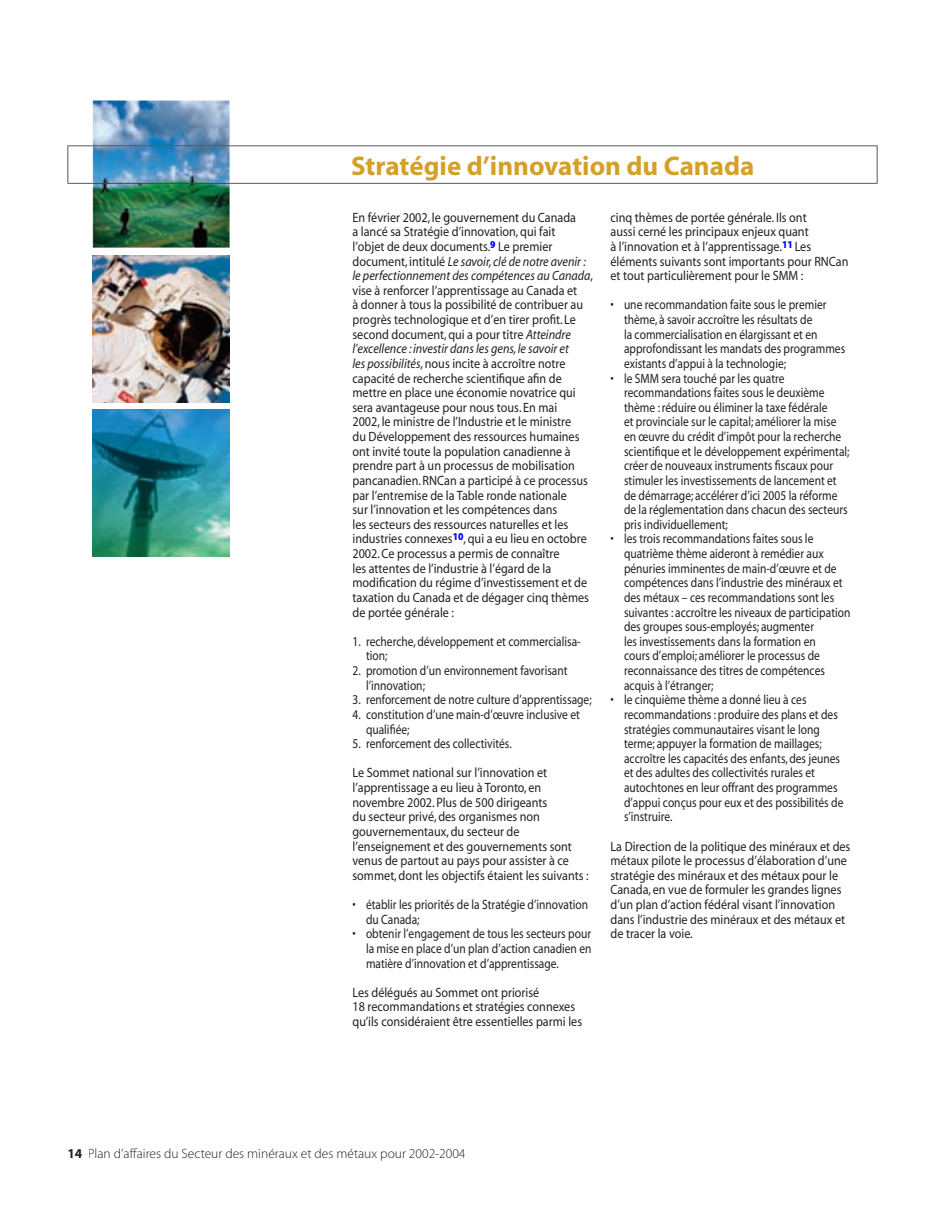
<style>
.page{position:relative;width:945px;height:1215px;background:#fff}
.page>*{position:absolute;margin:0;border:0;box-sizing:border-box;transform-origin:0 0}
.t1{font:27px "Myriad MM 700 600";color:#d4a028}
.t2{font:13.5px/14.7px "Myriad MM 400 600";color:#231f20;scale:.85 1}
.t3{font:13.5px/14.7px "Myriad MM 400 600";color:#231f20;scale:.9 1}
.t4{font:13.5px/14.7px "Myriad MM It 400 600";color:#231f20;scale:.9 1}
.t5{font:13.5px "Myriad MM 215 600";color:#231f20}
.s1{font-family:"Myriad MM 400 600"}
.s2{font-family:"Myriad MM It 400 600"}
.s3{font-family:"Myriad MM 700 600"}
</style>
<div class="page">
<img style="left:93px;top:100px;width:137px;height:148px">
<img style="left:93px;top:255px;width:137px;height:147px">
<img style="left:93px;top:409px;width:137px;height:147px">
<svg style="left:68px;top:146px;width:810px;height:38px"></svg>
<img style="left:93px;top:146px;width:137px;height:38px">
<h1 class="t1" style="left:351px;top:153px;width:405px">Stratégie d’innovation du Canada</h1>
<p class="t3" style="left:352px;top:210px;width:250px">En février 2002, le gouvernement du Canada a lancé sa Stratégie d’innovation, qui fait l’objet de deux documents.<sup>9</sup> Le premier</p>
<p class="t4" style="left:352px;top:254px;width:269px"><span class="s1">document, intitulé</span> Le savoir, clé de notre avenir : le perfectionnement des compétences au Canada<span class="s1">,</span></p>
<p class="t3" style="left:352px;top:284px;width:258px">vise à renforcer l’apprentissage au Canada et à donner à tous la possibilité de contribuer au progrès technologique et d’en tirer profit. Le second document, qui a pour titre <span class="s2">Atteindre</span></p>
<p class="t4" style="left:352px;top:342px;width:242px">l’excellence : investir dans les gens, le savoir et</p>
<p class="t3" style="left:352px;top:357px;width:264px"><span class="s2">les possibilités</span>, nous incite à accroître notre capacité de recherche scientifique afin de mettre en place une économie novatrice qui sera avantageuse pour nous tous. En mai<br>2002, le ministre de l’Industrie et le ministre<br>du Développement des ressources humaines ont invité toute la population canadienne à prendre part à un processus de mobilisation pancanadien. RNCan a participé à ce processus par l’entremise de la Table ronde nationale<br>sur l’innovation et les compétences dans<br>les secteurs des ressources naturelles et les industries connexes<sup>10</sup>, qui a eu lieu en octobre 2002. Ce processus a permis de connaître<br>les attentes de l’industrie à l’égard de la modification du régime d’investissement et de taxation du Canada et de dégager cinq thèmes de portée générale :</p>
<p class="t2" style="left:366px;top:635px;width:254px;text-indent:-14px">1. recherche, développement et commercialisa&shy;tion;</p>
<p class="t2" style="left:366px;top:664px;width:239px;text-indent:-14px">2. promotion d’un environnement favorisant l’innovation;</p>
<p class="t2" style="left:352px;top:693px;width:283px">3. renforcement de notre culture d’apprentissage;</p>
<p class="t2" style="left:366px;top:708px;width:253px;text-indent:-14px">4. constitution d’une main-d’œuvre inclusive et qualifiée;</p>
<p class="t2" style="left:352px;top:730px;width:231px;line-height:29.2px">5. renforcement des collectivités.<br>Le Sommet national sur l’innovation et</p>
<p class="t3" style="left:352px;top:781px;width:264px">l’apprentissage a eu lieu à Toronto, en novembre 2002. Plus de 500 dirigeants<br>du secteur privé, des organismes non gouvernementaux, du secteur de l’enseignement et des gouvernements sont venus de partout au pays pour assister à ce sommet, dont les objectifs étaient les suivants :</p>
<p class="t2" style="left:366px;top:898px;width:263px;text-indent:-14px">• établir les priorités de la Stratégie d’innovation du Canada;</p>
<p class="t2" style="left:366px;top:927px;width:267px;text-align:justify;text-indent:-14px">• obtenir l’engagement de tous les secteurs pour la mise en place d’un plan d’action canadien en matière d’innovation et d’apprentissage.</p>
<p class="t3" style="left:352px;top:986px;width:257px">Les délégués au Sommet ont priorisé<br>18 recommandations et stratégies connexes qu’ils considéraient être essentielles parmi les</p>
<p class="t3" style="left:610px;top:210px;width:266px">cinq thèmes de portée générale. Ils ont<br>aussi cerné les principaux enjeux quant<br>à l’innovation et à l’apprentissage.<sup>11</sup> Les éléments suivants sont importants pour RNCan et tout particulièrement pour le SMM :</p>
<p class="t2" style="left:624px;top:298px;width:262px;text-indent:-14px">• une recommandation faite sous le premier thème, à savoir accroître les résultats de<br>la commercialisation en élargissant et en approfondissant les mandats des programmes existants d’appui à la technologie;</p>
<p class="t2" style="left:624px;top:371px;width:267px;text-indent:-14px">• le SMM sera touché par les quatre recommandations faites sous le deuxième thème : réduire ou éliminer la taxe fédérale<br>et provinciale sur le capital; améliorer la mise en œuvre du crédit d’impôt pour la recherche scientifique et le développement expérimental; créer de nouveaux instruments fiscaux pour stimuler les investissements de lancement et de démarrage; accélérer d’ici 2005 la réforme de la réglementation dans chacun des secteurs pris individuellement;</p>
<p class="t2" style="left:624px;top:532px;width:268px;text-indent:-14px">• les trois recommandations faites sous le quatrième thème aideront à remédier aux pénuries imminentes de main-d’œuvre et de compétences dans l’industrie des minéraux et des métaux – ces recommandations sont les suivantes : accroître les niveaux de participation des groupes sous-employés; augmenter<br>les investissements dans la formation en<br>cours d’emploi; améliorer le processus de reconnaissance des titres de compétences acquis à l’étranger;</p>
<p class="t2" style="left:624px;top:693px;width:260px;text-indent:-14px">• le cinquième thème a donné lieu à ces recommandations : produire des plans et des stratégies communautaires visant le long terme; appuyer la formation de maillages; accroître les capacités des enfants, des jeunes et des adultes des collectivités rurales et autochtones en leur offrant des programmes d’appui conçus pour eux et des possibilités de s’instruire.</p>
<p class="t3" style="left:610px;top:839px;width:268px">La Direction de la politique des minéraux et des métaux pilote le processus d’élaboration d’une stratégie des minéraux et des métaux pour le Canada, en vue de formuler les grandes lignes d’un plan d’action fédéral visant l’innovation dans l’industrie des minéraux et des métaux et de tracer la voie.</p>
<p class="t5" style="left:68px;top:1147px;width:400px"><span class="s3">14</span> Plan d’affaires du Secteur des minéraux et des métaux pour 2002-2004</p>
</div>
